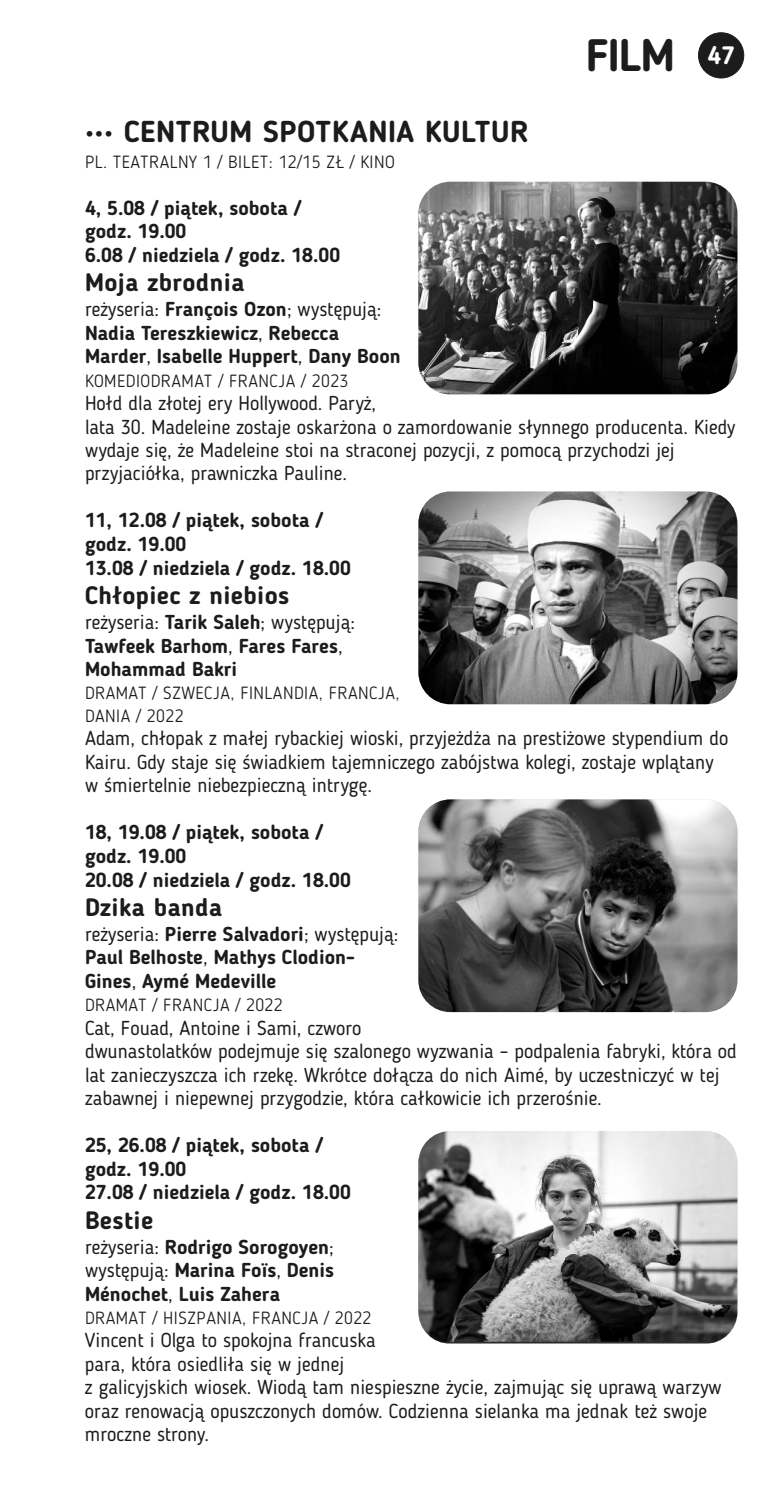
<style>
.page{position:relative;width:780px;height:1489px;background:#fff}
.page>*{position:absolute;margin:0;border:0;box-sizing:border-box;transform-origin:0 0}
.t1{font:700 45px "Blogger Sans";color:#1c1c1c}
.t2{font:700 30px "Blogger Sans";letter-spacing:.015em;color:#1c1c1c}
.t3{font:700 25px "Blogger Sans";letter-spacing:.015em;color:#1c1c1c}
.t4{font:20px/23.5px "Blogger Sans";color:#1c1c1c}
.t5{font:700 20px/23.5px "Blogger Sans";color:#1c1c1c}
.t6{font:300 17.5px/22.5px "Blogger Sans";letter-spacing:.03em;color:#1c1c1c}
.s1{font-size:25px;color:#fff}
.s2{font-weight:400}
</style>
<div class="page">
<div style="left:698px;top:32px;width:46px;height:46px;background:#1c1c1c;border:1px solid #1c1c1c;border-radius:50%"></div>
<img style="left:418px;top:182px;width:319px;height:212px;border-radius:32px">
<img style="left:418px;top:491px;width:319px;height:213px;border-radius:32px">
<img style="left:418px;top:799px;width:319px;height:213px;border-radius:32px">
<img style="left:418px;top:1130px;width:319px;height:213px;border-radius:32px">
<h1 class="t1" style="left:585px;top:36px;width:151px">FILM <span class="s1">47</span></h1>
<h2 class="t2" style="left:85px;top:119px;width:445px">••• CENTRUM SPOTKANIA KULTUR</h2>
<p class="t6" style="left:85px;top:152px;width:311px">PL. TEATRALNY 1 / BILET: 12/15 ZŁ / KINO</p>
<p class="t5" style="left:85px;top:198px;width:256px">4, 5.08 / piątek, sobota / godz. 19.00<br>6.08 / niedziela / godz. 18.00</p>
<p class="t3" style="left:85px;top:272px;width:161px">Moja zbrodnia</p>
<p class="t5" style="left:85px;top:299px;width:317px"><span class="s2">reżyseria:</span> François Ozon<span class="s2">; występują:<br></span>Nadia Tereszkiewicz<span class="s2">,</span> Rebecca<br>Marder<span class="s2">,</span> Isabelle Huppert<span class="s2">,</span> Dany Boon</p>
<p class="t6" style="left:85px;top:371px;width:265px">KOMEDIODRAMAT / FRANCJA / 2023</p>
<p class="t4" style="left:85px;top:393px;width:652px">Hołd dla złotej ery Hollywood. Paryż,<br>lata 30. Madeleine zostaje oskarżona o zamordowanie słynnego producenta. Kiedy wydaje się, że Madeleine stoi na straconej pozycji, z pomocą przychodzi jej przyjaciółka, prawniczka Pauline.</p>
<p class="t5" style="left:85px;top:510px;width:267px">11, 12.08 / piątek, sobota / godz. 19.00<br>13.08 / niedziela / godz. 18.00</p>
<p class="t3" style="left:85px;top:585px;width:206px">Chłopiec z niebios</p>
<p class="t5" style="left:85px;top:612px;width:271px"><span class="s2">reżyseria:</span> Tarik Saleh<span class="s2">; występują:<br></span>Tawfeek Barhom<span class="s2">,</span> Fares Fares<span class="s2">,<br></span>Mohammad Bakri</p>
<p class="t6" style="left:85px;top:683px;width:316px">DRAMAT / SZWECJA, FINLANDIA, FRANCJA,<br>DANIA / 2022</p>
<p class="t4" style="left:85px;top:728px;width:644px">Adam, chłopak z małej rybackiej wioski, przyjeżdża na prestiżowe stypendium do<br>Kairu. Gdy staje się świadkiem tajemniczego zabójstwa kolegi, zostaje wplątany w śmiertelnie niebezpieczną intrygę.</p>
<p class="t5" style="left:85px;top:822px;width:267px">18, 19.08 / piątek, sobota / godz. 19.00<br>20.08 / niedziela / godz. 18.00</p>
<p class="t3" style="left:85px;top:896px;width:139px">Dzika banda</p>
<p class="t5" style="left:85px;top:923px;width:315px"><span class="s2">reżyseria:</span> Pierre Salvadori<span class="s2">; występują:<br></span>Paul Belhoste<span class="s2">,</span> Mathys Clodion-<br>Gines<span class="s2">,</span> Aymé Medeville</p>
<p class="t6" style="left:85px;top:995px;width:199px">DRAMAT / FRANCJA / 2022</p>
<p class="t4" style="left:85px;top:1017px;width:653px">Cat, Fouad, Antoine i Sami, czworo<br>dwunastolatków podejmuje się szalonego wyzwania – podpalenia fabryki, która od lat zanieczyszcza ich rzekę. Wkrótce dołącza do nich Aimé, by uczestniczyć w tej zabawnej i niepewnej przygodzie, która całkowicie ich przerośnie.</p>
<p class="t5" style="left:85px;top:1134px;width:267px">25, 26.08 / piątek, sobota / godz. 19.00<br>27.08 / niedziela / godz. 18.00</p>
<p class="t3" style="left:85px;top:1209px;width:70px">Bestie</p>
<p class="t5" style="left:85px;top:1236px;width:251px;text-align:justify"><span class="s2">reżyseria:</span> Rodrigo Sorogoyen<span class="s2">; występują:</span> Marina Foïs<span class="s2">,</span> Denis Ménochet<span class="s2">,</span> Luis Zahera</p>
<p class="t6" style="left:85px;top:1308px;width:288px">DRAMAT / HISZPANIA, FRANCJA / 2022</p>
<p class="t4" style="left:85px;top:1330px;width:638px">Vincent i Olga to spokojna francuska<br>para, która osiedliła się w jednej<br>z galicyjskich wiosek. Wiodą tam niespieszne życie, zajmując się uprawą warzyw oraz renowacją opuszczonych domów. Codzienna sielanka ma jednak też swoje mroczne strony.</p>
</div>
